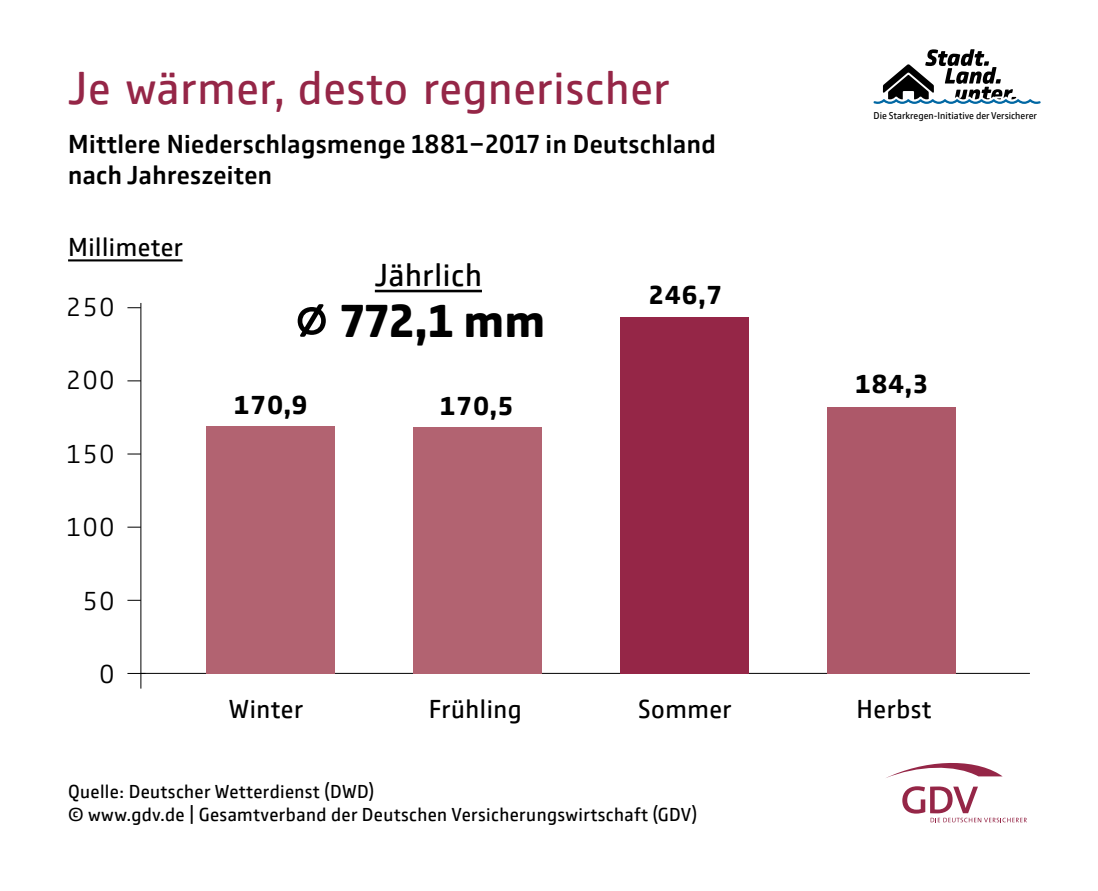
<style>
.page{position:relative;width:1098px;height:891px;background:#fff}
.page>*{position:absolute;margin:0;border:0;box-sizing:border-box;transform-origin:0 0}
.t1{font:48px "GD Vtype";letter-spacing:.015em;color:#952647}
.t2{font:700 48px "GD Vtype";color:#000}
.t3{font:33px "GD Vtype";letter-spacing:.02em;color:#000}
.t4{font:500 27px/31.5px "GD Vtype";letter-spacing:.015em;color:#000}
.t5{font:27px "GD Vtype";letter-spacing:.02em;color:#000}
.t6{font:700 27px "GD Vtype";letter-spacing:.02em;color:#000}
.t7{font:300 27px "GD Vtype";letter-spacing:.02em;color:#000}
.t8{font:19.5px/22.5px "GD Vtype";letter-spacing:.02em;color:#000}
.t9{font:10.2px "GD Vtype";color:#000}
</style>
<div class="page">
<hr style="left:68px;top:259px;width:114px;height:2px;background:#000">
<svg style="left:886px;top:763px;width:116px;height:15px"></svg>
<svg style="left:902px;top:786px;width:124px;height:36px"></svg>
<hr style="left:140px;top:303px;width:1px;height:386px;background:#000">
<hr style="left:141px;top:673px;width:888px;height:1px;background:#000">
<div style="left:620px;top:317px;width:128px;height:357px;background:#952647"></div>
<div style="left:413px;top:427px;width:128px;height:247px;background:#b26371"></div>
<div style="left:827px;top:407px;width:128px;height:267px;background:#ad5869"></div>
<div style="left:206px;top:426px;width:128px;height:248px;background:#b26371"></div>
<svg style="left:127px;top:673px;width:13px;height:1px"></svg>
<svg style="left:127px;top:307px;width:14px;height:1px"></svg>
<svg style="left:127px;top:454px;width:14px;height:1px"></svg>
<svg style="left:127px;top:527px;width:14px;height:1px"></svg>
<svg style="left:127px;top:600px;width:14px;height:1px"></svg>
<svg style="left:127px;top:380px;width:14px;height:1px"></svg>
<hr style="left:375px;top:290px;width:107px;height:2px;background:#000">
<svg style="left:297px;top:304px;width:29px;height:33px"></svg>
<svg style="left:873px;top:49px;width:167px;height:55px"></svg>
<h1 class="t1" style="left:68px;top:54px;width:603px">Je wärmer, desto regnerischer</h1>
<h3 class="t4" style="left:68px;top:127px;width:649px">Mittlere Niederschlagsmenge 1881-2017 in Deutschland nach Jahreszeiten</h3>
<h3 class="t5" style="left:68px;top:228px;width:116px">Millimeter</h3>
<h3 class="t7" style="left:65px;top:288px;width:51px">250</h3>
<h3 class="t7" style="left:65px;top:362px;width:51px">200</h3>
<h3 class="t7" style="left:65px;top:435px;width:51px">150</h3>
<h3 class="t7" style="left:65px;top:509px;width:51px">100</h3>
<h3 class="t7" style="left:82px;top:582px;width:34px">50</h3>
<h3 class="t7" style="left:99px;top:656px;width:18px">0</h3>
<h2 class="t3" style="left:375px;top:251px;width:109px">Jährlich</h2>
<h1 class="t2" style="left:341px;top:287px;width:206px">772,1 mm</h1>
<h3 class="t6" style="left:233px;top:386px;width:76px">170,9</h3>
<h3 class="t6" style="left:439px;top:387px;width:76px">170,5</h3>
<h3 class="t6" style="left:648px;top:276px;width:76px">246,7</h3>
<p class="t9" style="left:873px;top:108px;width:165px">Die Starkregen-Initiative der Versicherer</p>
<h3 class="t6" style="left:854px;top:365px;width:76px">184,3</h3>
<h3 class="t5" style="left:229px;top:690px;width:76px">Winter</h3>
<h3 class="t5" style="left:428px;top:690px;width:94px">Frühling</h3>
<h3 class="t5" style="left:638px;top:690px;width:95px">Sommer</h3>
<h3 class="t5" style="left:856px;top:690px;width:77px">Herbst</h3>
<p class="t8" style="left:68px;top:780px;width:630px">Quelle: Deutscher Wetterdienst (DWD)<br>© www.gdv.de | Gesamtverband der Deutschen Versicherungswirtschaft (GDV)</p>
</div>
